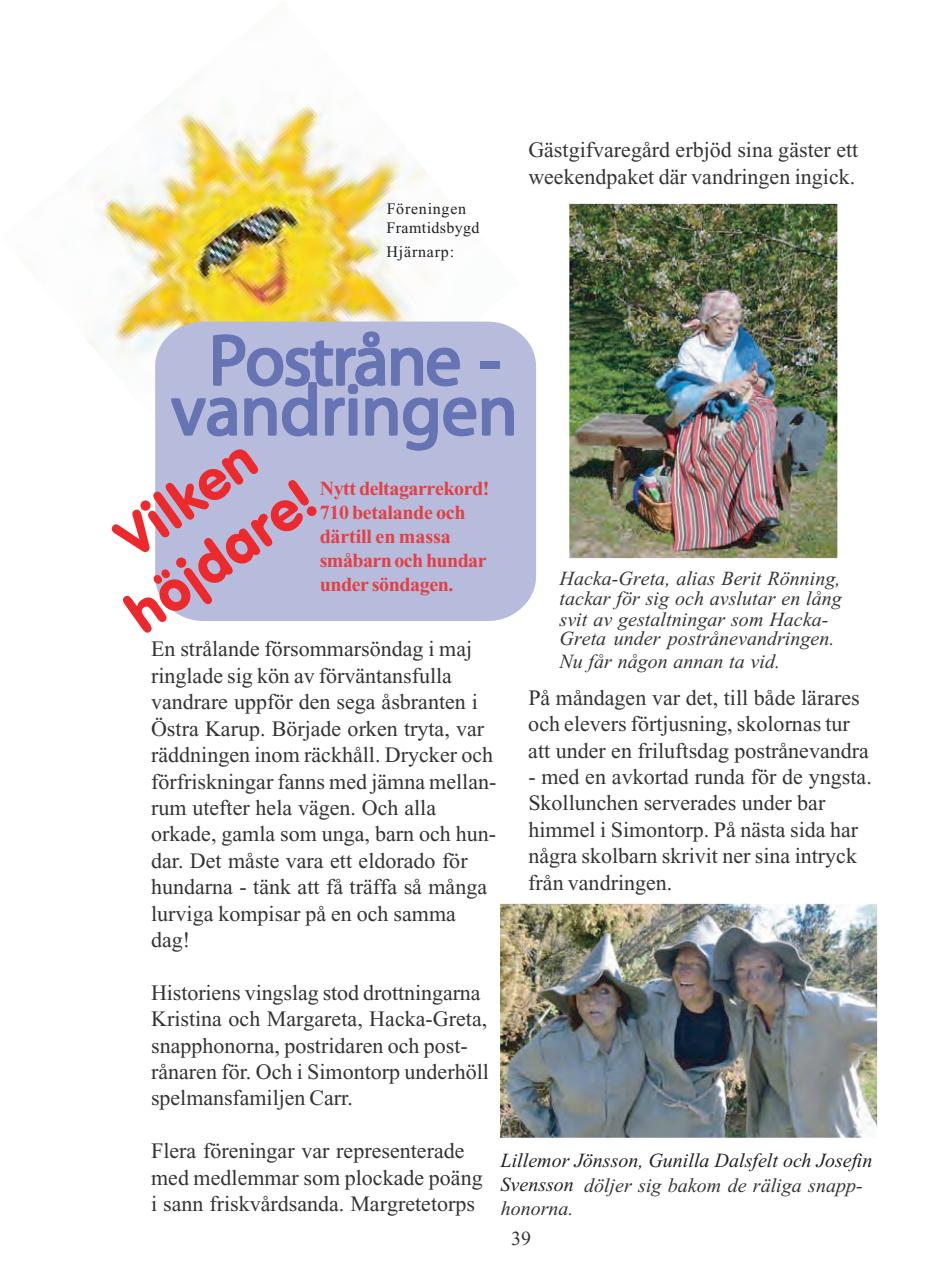
<style>
.page{position:relative;width:934px;height:1274px;background:#fff}
.page>*{position:absolute;margin:0;border:0;box-sizing:border-box;transform-origin:0 0}
.t1{font:72px "Englische Sch T Dem Bol";color:#6674b3}
.t2{font:72px "Englische Sch T Dem Bol";letter-spacing:-.025em;color:#6674b3}
.t3{font:56px/67.2px "VAG Rounded BT";color:#ec2a2d;text-align:center}
.t4{font:22px/26.4px "Times New Roman";color:#323436}
.t5{font:italic 20px/20px "Times New Roman";color:#323436}
.t6{font:700 20px/24px "Times New Roman";letter-spacing:-.02em;color:#e14045}
.t7{font:italic 20px/24px "Times New Roman";color:#231f20}
.t8{font:20px "Times New Roman";color:#323436}
.t9{font:16px/19.2px "Times New Roman";letter-spacing:.025em;color:#231f20}
.t10{font:16px "Times New Roman";letter-spacing:.045em;color:#231f20}
</style>
<div class="page">
<img style="left:0;top:0;width:520px;height:520px;border-radius:236px">
<div style="left:155px;top:322px;width:381px;height:299px;background:#b8bcdc"></div>
<img style="left:569px;top:204px;width:268px;height:354px">
<img style="left:500px;top:903px;width:377px;height:235px">
<p class="t9" style="left:386px;top:199px;width:94px">Föreningen<br>Framtidsbygd</p>
<p class="t10" style="left:386px;top:243px;width:69px">Hjärnarp:</p>
<p class="t4" style="left:528px;top:137px;width:331px">Gästgifvaregård erbjöd sina gäster ett weekendpaket där vandringen ingick.</p>
<h1 class="t2" style="left:208px;top:326px;width:294px">Postråne -</h1>
<h1 class="t1" style="left:172px;top:376px;width:348px">vandringen</h1>
<h2 class="t3" style="left:72px;top:538px;width:219px;rotate:-36deg">Vilken höjdare!</h2>
<p class="t6" style="left:320px;top:477px;width:171px">Nytt deltagarrekord!<br>710 betalande och därtill en massa småbarn och hundar under söndagen.</p>
<p class="t5" style="left:559px;top:569px;width:284px">Hacka-Greta, alias Berit Rönning, tackar för sig och avslutar en lång svit av gestaltningar som Hacka-Greta under postrånevandringen.</p>
<p class="t5" style="left:559px;top:652px;width:222px">Nu får någon annan ta vid.</p>
<p class="t4" style="left:528px;top:684px;width:342px">På måndagen var det, till både lärares och elevers förtjusning, skolornas tur att under en friluftsdag postrånevandra</p>
<p class="t4" style="left:528px;top:764px;width:345px">- med en avkortad runda för de yngsta.<br>Skollunchen serverades under bar himmel i Simontorp. På nästa sida har några skolbarn skrivit ner sina intryck från vandringen.</p>
<p class="t4" style="left:151px;top:636px;width:347px">En strålande försommarsöndag i maj ringlade sig kön av förväntansfulla vandrare uppför den sega åsbranten i Östra Karup. Började orken tryta, var räddningen inom räckhåll. Drycker och förfriskningar fanns med jämna mellan&shy;rum utefter hela vägen. Och alla orkade, gamla som unga, barn och hun&shy;dar. Det måste vara ett eldorado för hundarna - tänk att få träffa så många lurviga kompisar på en och samma dag!</p>
<p class="t4" style="left:151px;top:979px;width:339px">Historiens vingslag stod drottningarna Kristina och Margareta, Hacka-Greta, snapphonorna, postridaren och post&shy;rånaren för. Och i Simontorp underhöll spelmansfamiljen Carr.</p>
<p class="t4" style="left:151px;top:1138px;width:333px">Flera föreningar var representerade med medlemmar som plockade poäng i sann friskvårdsanda. Margretetorps</p>
<p class="t7" style="left:500px;top:1149px;width:373px">Lillemor Jönsson, Gunilla Dalsfelt och Josefin<br>Svensson</p>
<p class="t5" style="left:500px;top:1199px;width:74px">honorna.</p>
<p class="t5" style="left:584px;top:1175px;width:280px">döljer sig bakom de räliga snapp-</p>
<p class="t8" style="left:511px;top:1227px;width:22px">39</p>
</div>
